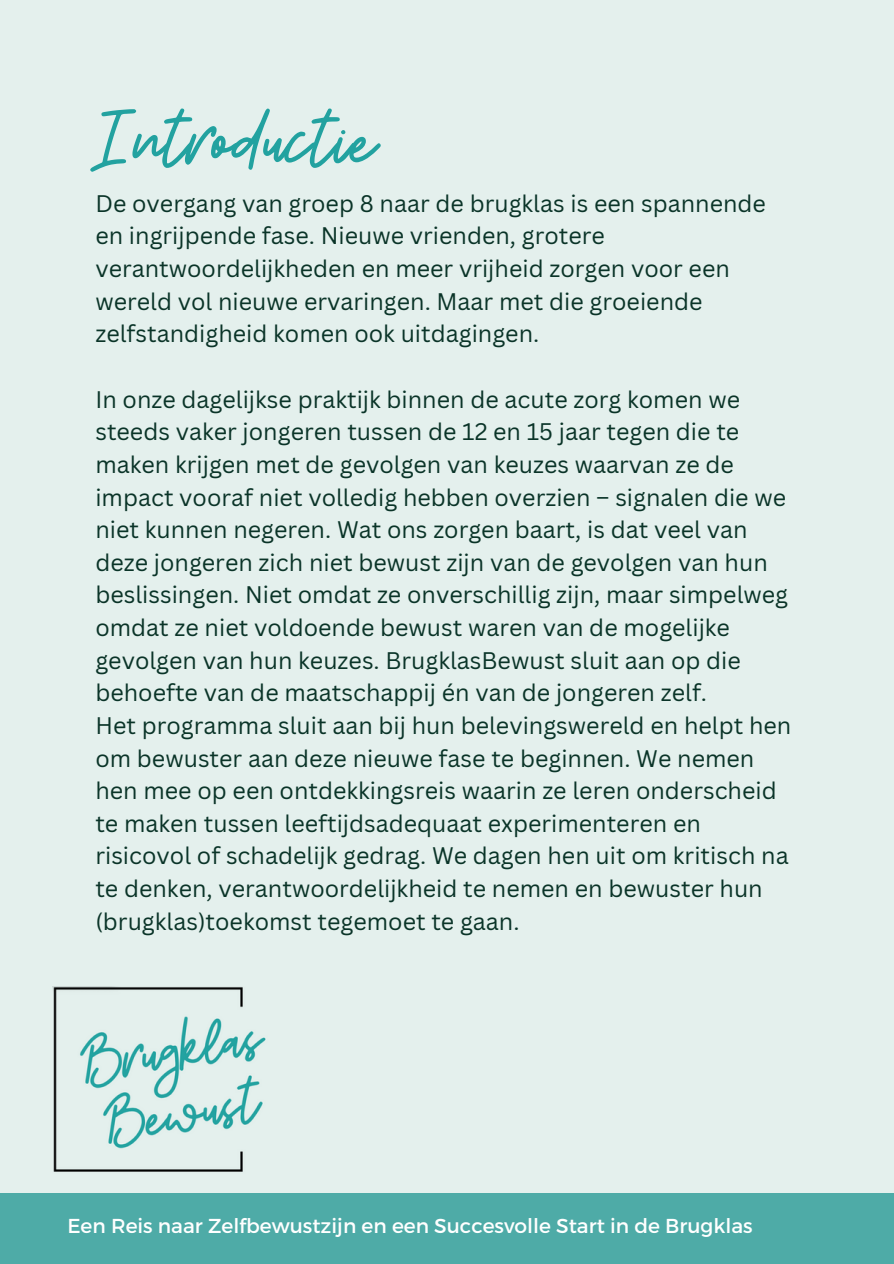
<style>
.page{position:relative;width:894px;height:1264px;background:#fff}
.page>*{position:absolute;margin:0;border:0;box-sizing:border-box;transform-origin:0 0}
.t1{font:84.9px "Beauty Salon Script";color:#22a2a0}
.t2{font:23.4px/32.5px "Canva Sans";color:#0a3428}
.t3{font:20.1px "Montserrat";color:#fff}
</style>
<div class="page">
<div style="left:0;top:0;width:893px;height:1263px;background:#e4f0ed"></div>
<div style="left:0;top:1192px;width:893px;height:71px;background:#4eaba7"></div>
<img style="left:52px;top:986px;width:214px;height:186px">
<h2 class="t1" style="left:95px;top:99px;width:283px">Introductie</h2>
<h2 class="t2" style="left:95px;top:186px;width:672px">De overgang van groep 8 naar de brugklas is een spannende en ingrijpende fase. Nieuwe vrienden, grotere verantwoordelijkheden en meer vrijheid zorgen voor een wereld vol nieuwe ervaringen. Maar met die groeiende zelfstandigheid komen ook uitdagingen.</h2>
<p class="t2" style="left:95px;top:382px;width:697px">In onze dagelijkse praktijk binnen de acute zorg komen we steeds vaker jongeren tussen de 12 en 15 jaar tegen die te maken krijgen met de gevolgen van keuzes waarvan ze de impact vooraf niet volledig hebben overzien – signalen die we niet kunnen negeren. Wat ons zorgen baart, is dat veel van deze jongeren zich niet bewust zijn van de gevolgen van hun beslissingen. Niet omdat ze onverschillig zijn, maar simpelweg omdat ze niet voldoende bewust waren van de mogelijke gevolgen van hun keuzes. BrugklasBewust sluit aan op die behoefte van de maatschappij én van de jongeren zelf.<br>Het programma sluit aan bij hun belevingswereld en helpt hen om bewuster aan deze nieuwe fase te beginnen. We nemen hen mee op een ontdekkingsreis waarin ze leren onderscheid te maken tussen leeftijdsadequaat experimenteren en risicovol of schadelijk gedrag. We dagen hen uit om kritisch na te denken, verantwoordelijkheid te nemen en bewuster hun (brugklas)toekomst tegemoet te gaan.</p>
<h1 class="t3" style="left:67px;top:1212px;width:686px">Een Reis naar Zelfbewustzijn en een Succesvolle Start in de Brugklas</h1>
</div>
